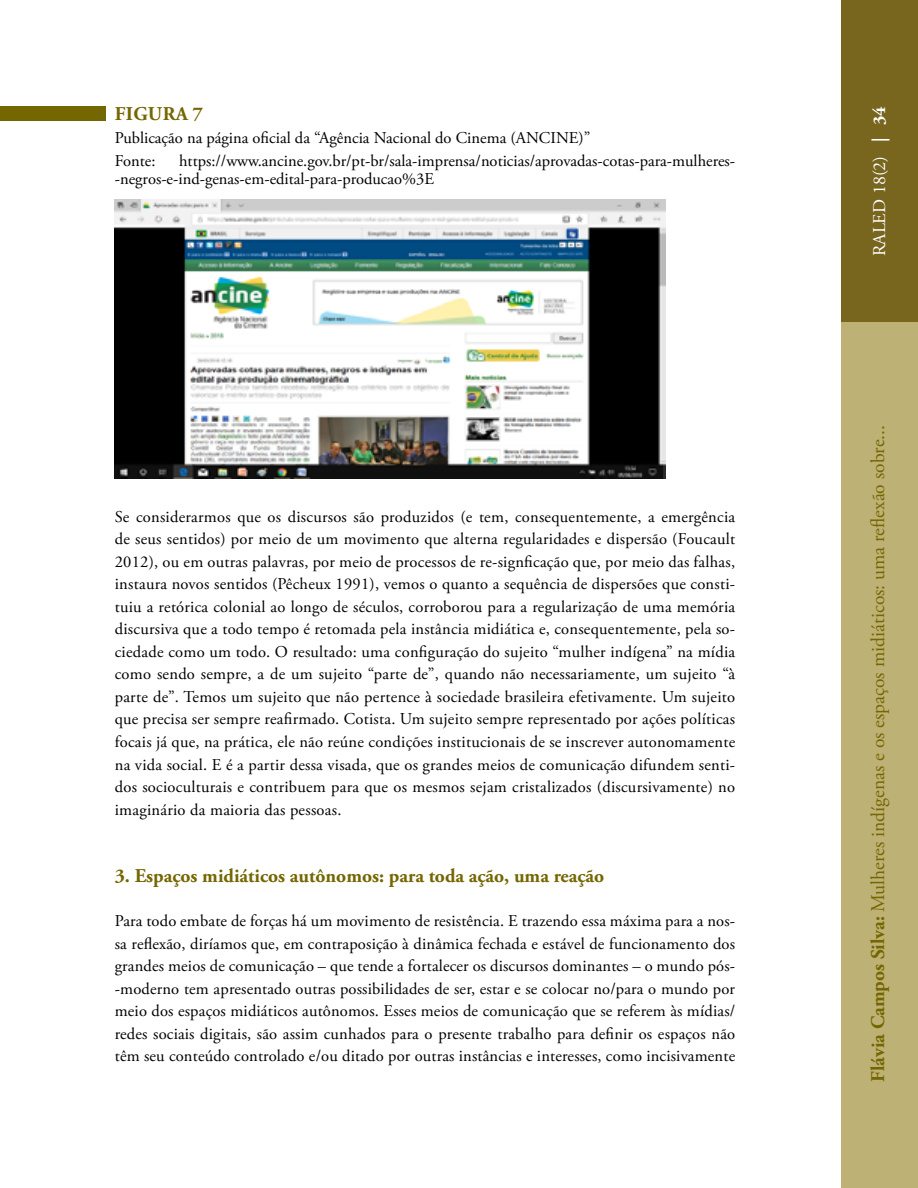
<style>
.page{position:relative;width:918px;height:1188px;background:#fff}
.page>*{position:absolute;margin:0;border:0;box-sizing:border-box;transform-origin:0 0}
.t1{font:19.5px "Adobe Garamond Pro";letter-spacing:-.005em;color:#746600}
.t2{font:700 19.5px "Adobe Garamond Pro";color:#746600}
.t3{font:18px "Adobe Garamond Pro";color:#fff}
.t4{font:16.5px/22.5px "Adobe Garamond Pro";letter-spacing:.01em;color:#000;text-align:justify}
.s1{font-weight:700}
</style>
<div class="page">
<div style="left:841px;top:0;width:77px;height:1188px;background:#beb175"></div>
<div style="left:841px;top:0;width:77px;height:322px;background:#78651e"></div>
<div style="left:0;top:106px;width:106px;height:14px;background:#746600"></div>
<img style="left:115px;top:200px;width:550px;height:278px">
<p class="t2" style="left:115px;top:103px;width:90px">FIGURA 7</p>
<p class="t4" style="left:115px;top:127px;width:477px">Publicação na página oficial da “Agência Nacional do Cinema (ANCINE)”<br>Fonte:</p>
<p class="t4" style="left:115px;top:152px;width:622px;line-height:18px;text-indent:64px">https://www.ancine.gov.br/pt-br/sala-imprensa/noticias/aprovadas-cotas-para-mulheres--negros-e-ind-genas-em-edital-para-producao%3E</p>
<p class="t4" style="left:115px;top:506px;width:622px">Se considerarmos que os discursos são produzidos (e tem, consequentemente, a emergência de seus sentidos) por meio de um movimento que alterna regularidades e dispersão (Foucault 2012), ou em outras palavras, por meio de processos de re-signficação que, por meio das falhas, instaura novos sentidos (Pêcheux 1991), vemos o quanto a sequência de dispersões que consti&shy;tuiu a retórica colonial ao longo de séculos, corroborou para a regularização de uma memória discursiva que a todo tempo é retomada pela instância midiática e, consequentemente, pela so&shy;ciedade como um todo. O resultado: uma configuração do sujeito “mulher indígena” na mídia como sendo sempre, a de um sujeito “parte de”, quando não necessariamente, um sujeito “à parte de”. Temos um sujeito que não pertence à sociedade brasileira efetivamente. Um sujeito que precisa ser sempre reafirmado. Cotista. Um sujeito sempre representado por ações políticas focais já que, na prática, ele não reúne condições institucionais de se inscrever autonomamente na vida social. E é a partir dessa visada, que os grandes meios de comunicação difundem senti&shy;dos socioculturais e contribuem para que os mesmos sejam cristalizados (discursivamente) no imaginário da maioria das pessoas.</p>
<p class="t2" style="left:115px;top:865px;width:491px">3. Espaços midiáticos autônomos: para toda ação, uma reação</p>
<p class="t4" style="left:115px;top:910px;width:622px">Para todo embate de forças há um movimento de resistência. E trazendo essa máxima para a nos&shy;sa reflexão, diríamos que, em contraposição à dinâmica fechada e estável de funcionamento dos grandes meios de comunicação – que tende a fortalecer os discursos dominantes – o mundo pós--moderno tem apresentado outras possibilidades de ser, estar e se colocar no/para o mundo por meio dos espaços midiáticos autônomos. Esses meios de comunicação que se referem às mídias/ redes sociais digitais, são assim cunhados para o presente trabalho para definir os espaços não têm seu conteúdo controlado e/ou ditado por outras instâncias e interesses, como incisivamente</p>
<p class="t3" style="left:869px;top:256px;width:151px;rotate:-90deg">RALED 18(2) <span class="s1">| 34</span></p>
<p class="t1" style="left:866px;top:1082px;width:658px;rotate:-90deg"><span class="s1">Flávia Campos Silva:</span> Mulheres indígenas e os espaços midiáticos: uma reflexão sobre...</p>
</div>
